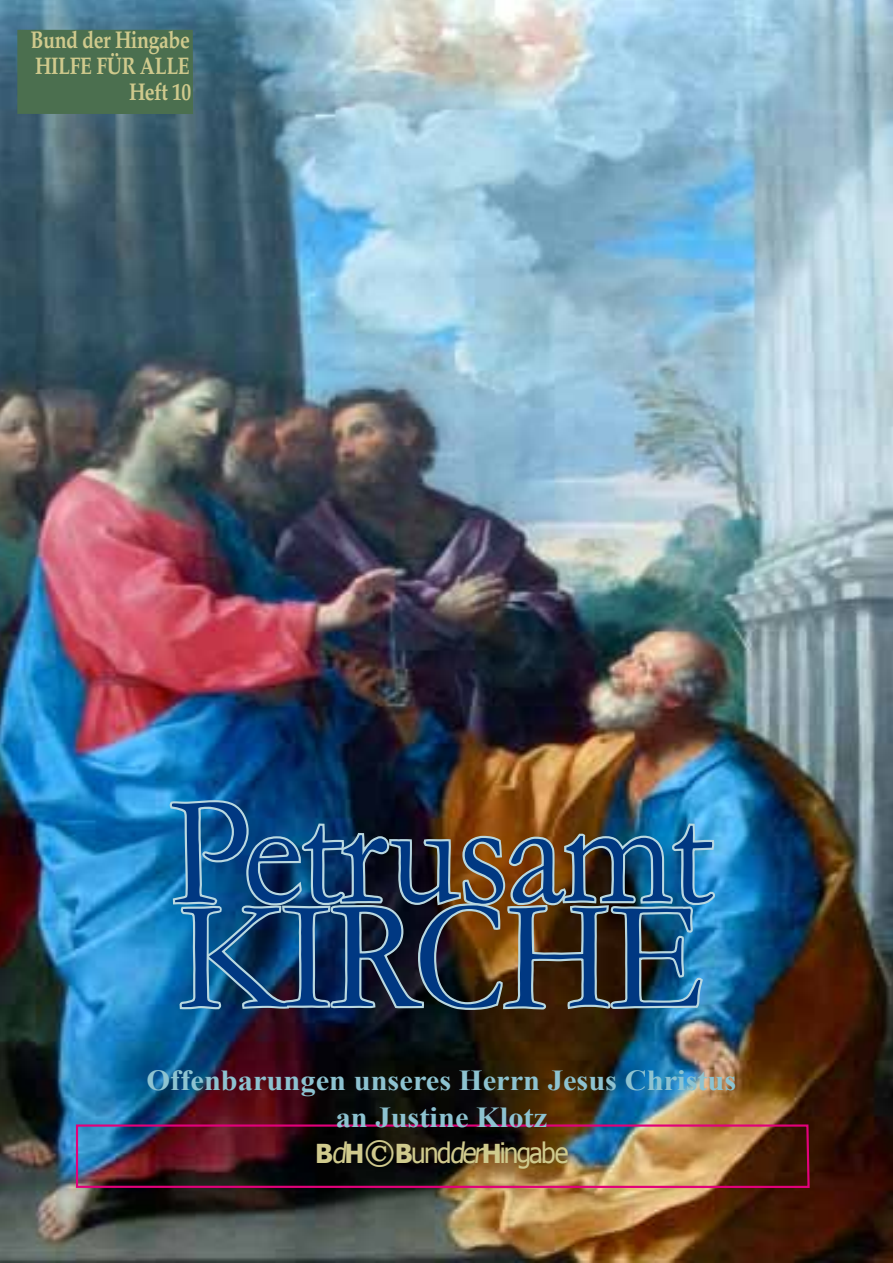
<style>
.page{position:relative;width:893px;height:1263px;background:#fff}
.page>*{position:absolute;margin:0;border:0;box-sizing:border-box;transform-origin:0 0}
.t1{font:156.6px "Garamond";letter-spacing:-.02em;color:#003882;scale:.92 1}
.t2{font:700 28.95px/36.6px "Times New Roman";color:#8dc3d1;text-align:center;scale:1.05 1}
.t3{font:28.2px "Tahoma";letter-spacing:-.07em;color:#d0ca8d;scale:.93 1}
.t4{font:700 24.15px "Palatino";letter-spacing:-.02em;color:#d0ca8d;scale:.81 1}
.t5{font:700 23.85px "Palatino";letter-spacing:-.02em;color:#d0ca8d;scale:.82 1}
.s1{font-weight:700;font-size:26.1px}
.s2{font-family:"Times";font-weight:700;font-size:39.15px}
</style>
<div class="page">
<img style="left:0;top:0;width:893px;height:1262px">
<div style="left:17px;top:30px;width:176px;height:84px;background:#4b6f4f"></div>
<img style="left:75px;top:1123px;width:736px;height:66px">
<img style="left:168px;top:682px;width:549px;height:426px">
<p class="t4" style="left:30px;top:19px;width:198px">Bund der Hingabe</p>
<p class="t5" style="left:35px;top:45px;width:190px">HILFE FÜR ALLE</p>
<p class="t4" style="left:129px;top:71px;width:78px">Heft 10</p>
<h1 class="t1" style="left:169px;top:758px;width:592px">Petrusamt</h1>
<h1 class="t1" style="left:178px;top:863px;width:573px">KIRCHE</h1>
<p class="t2" style="left:147px;top:1061px;width:563px">Offenbarungen unseres Herrn Jesus Christus an Justine Klotz</p>
<p class="t3" style="left:315px;top:1133px;width:274px"><span class="s1">B</span> d<span class="s1">H</span><span class="s2">©</span><span class="s1">B</span>undder<span class="s1">H</span>ingabe</p>
</div>
